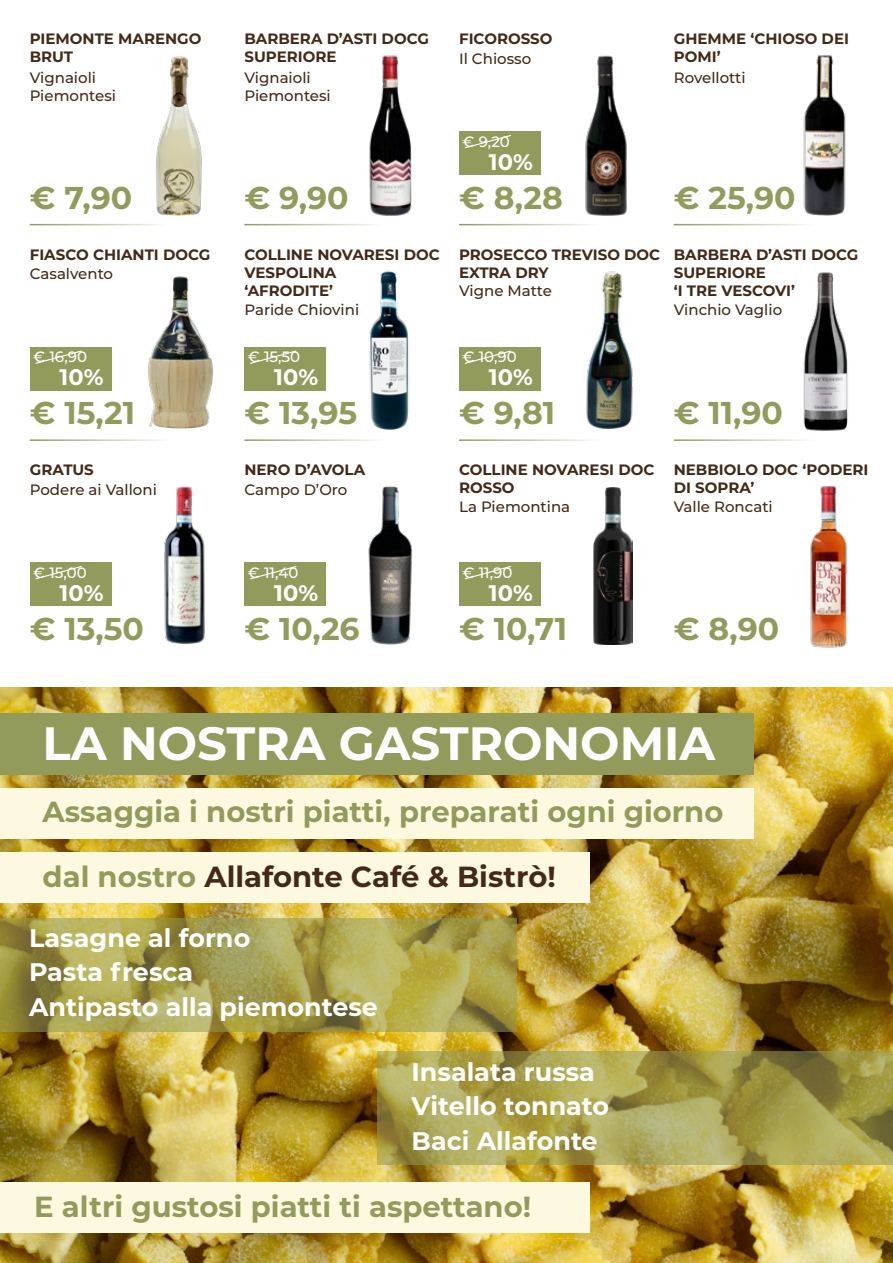
<style>
.page{position:relative;width:893px;height:1263px;background:#fff}
.page>*{position:absolute;margin:0;border:0;box-sizing:border-box;transform-origin:0 0}
.t1{font:700 46.65px "Montserrat";color:#fff}
.t2{font:700 31.5px "Montserrat";color:#929b5b}
.t3{font:700 29.1px "Montserrat";color:#929b5b}
.t4{font:700 29.1px "Montserrat";color:#432918}
.t5{font:700 25.35px/34.5px "Montserrat";color:#fff}
.t6{font:700 22.5px "Montserrat";color:#fff}
.t7{font:700 15px/18px "Montserrat";color:#432918}
.t8{font:500 15px/18px "Montserrat";color:#432918}
.t9{font:500 15px "Montserrat";color:#fff}
.s1{color:#929b5b}
</style>
<div class="page">
<img style="left:0;top:687px;width:893px;height:576px">
<img style="left:156px;top:56px;width:46px;height:160px">
<img style="left:369px;top:271px;width:40px;height:158px">
<img style="left:586px;top:271px;width:47px;height:158px">
<img style="left:803px;top:272px;width:45px;height:159px">
<img style="left:148px;top:276px;width:65px;height:153px">
<img style="left:369px;top:55px;width:43px;height:161px">
<img style="left:585px;top:55px;width:42px;height:161px">
<img style="left:803px;top:55px;width:43px;height:161px">
<img style="left:810px;top:486px;width:37px;height:162px">
<img style="left:368px;top:486px;width:44px;height:159px">
<img style="left:594px;top:487px;width:39px;height:157px">
<img style="left:164px;top:486px;width:41px;height:158px">
<div style="left:30px;top:347px;width:82px;height:43px;background:#929b5b"></div>
<div style="left:244px;top:347px;width:82px;height:43px;background:#929b5b"></div>
<div style="left:459px;top:347px;width:82px;height:43px;background:#929b5b"></div>
<div style="left:459px;top:131px;width:82px;height:44px;background:#929b5b"></div>
<div style="left:30px;top:562px;width:82px;height:44px;background:#929b5b"></div>
<div style="left:244px;top:562px;width:82px;height:44px;background:#929b5b"></div>
<div style="left:459px;top:562px;width:82px;height:44px;background:#929b5b"></div>
<div style="left:0;top:789px;width:754px;height:50px;background:#fdf9e0"></div>
<div style="left:0;top:852px;width:590px;height:51px;background:#fdf9e0"></div>
<div style="left:0;top:1182px;width:590px;height:51px;background:#fdf9e0"></div>
<div style="left:0;top:713px;width:754px;height:61px;background:#929b5b"></div>
<svg style="left:0;top:918px;width:517px;height:114px"></svg>
<svg style="left:377px;top:1051px;width:516px;height:114px"></svg>
<svg style="left:35px;top:350px;width:47px;height:14px"></svg>
<svg style="left:35px;top:566px;width:47px;height:14px"></svg>
<svg style="left:250px;top:350px;width:47px;height:14px"></svg>
<svg style="left:250px;top:566px;width:47px;height:14px"></svg>
<svg style="left:464px;top:135px;width:47px;height:14px"></svg>
<svg style="left:464px;top:350px;width:47px;height:14px"></svg>
<svg style="left:464px;top:566px;width:47px;height:14px"></svg>
<p class="t7" style="left:30px;top:29px;width:173px">PIEMONTE MARENGO<br>BRUT</p>
<p class="t7" style="left:244px;top:29px;width:186px">BARBERA D’ASTI DOCG<br>SUPERIORE</p>
<p class="t7" style="left:459px;top:29px;width:95px">FICOROSSO</p>
<p class="t8" style="left:459px;top:49px;width:74px">Il Chiosso</p>
<p class="t7" style="left:674px;top:29px;width:177px">GHEMME ‘CHIOSO DEI<br>POMI’</p>
<p class="t8" style="left:30px;top:68px;width:88px">Vignaioli<br>Piemontesi</p>
<p class="t8" style="left:244px;top:68px;width:68px">Vignaioli</p>
<p class="t8" style="left:674px;top:68px;width:73px">Rovellotti</p>
<p class="t8" style="left:244px;top:86px;width:88px">Piemontesi</p>
<p class="t9" style="left:463px;top:131px;width:49px">€ 9,20</p>
<h3 class="t6" style="left:489px;top:145px;width:45px">10%</h3>
<h2 class="t2" style="left:30px;top:175px;width:104px">€ 7,90</h2>
<h2 class="t2" style="left:244px;top:175px;width:106px">€ 9,90</h2>
<h2 class="t2" style="left:459px;top:175px;width:105px">€ 8,28</h2>
<h2 class="t2" style="left:674px;top:175px;width:123px">€ 25,90</h2>
<p class="t7" style="left:30px;top:245px;width:182px">FIASCO CHIANTI DOCG</p>
<p class="t8" style="left:30px;top:264px;width:85px">Casalvento</p>
<p class="t7" style="left:244px;top:245px;width:197px">COLLINE NOVARESI DOC<br>VESPOLINA<br>‘AFRODITE’</p>
<p class="t7" style="left:459px;top:245px;width:203px">PROSECCO TREVISO DOC<br>EXTRA DRY</p>
<p class="t8" style="left:459px;top:281px;width:94px">Vigne Matte</p>
<p class="t7" style="left:674px;top:245px;width:186px">BARBERA D’ASTI DOCG<br>SUPERIORE<br>‘I TRE VESCOVI’</p>
<p class="t8" style="left:244px;top:300px;width:116px">Paride Chiovini</p>
<p class="t8" style="left:674px;top:300px;width:110px">Vinchio Vaglio</p>
<p class="t9" style="left:33px;top:346px;width:55px">€ 16,90</p>
<p class="t9" style="left:248px;top:346px;width:54px">€ 15,50</p>
<p class="t9" style="left:463px;top:346px;width:56px">€ 10,90</p>
<h3 class="t6" style="left:60px;top:361px;width:45px">10%</h3>
<h3 class="t6" style="left:274px;top:361px;width:45px">10%</h3>
<h3 class="t6" style="left:489px;top:361px;width:45px">10%</h3>
<h2 class="t2" style="left:30px;top:390px;width:107px">€ 15,21</h2>
<h2 class="t2" style="left:244px;top:390px;width:114px">€ 13,95</h2>
<h2 class="t2" style="left:459px;top:390px;width:98px">€ 9,81</h2>
<h2 class="t2" style="left:674px;top:390px;width:111px">€ 11,90</h2>
<p class="t7" style="left:30px;top:460px;width:66px">GRATUS</p>
<p class="t8" style="left:30px;top:480px;width:129px">Podere ai Valloni</p>
<p class="t7" style="left:244px;top:460px;width:122px">NERO D’AVOLA</p>
<p class="t8" style="left:244px;top:480px;width:105px">Campo D’Oro</p>
<p class="t7" style="left:459px;top:460px;width:197px">COLLINE NOVARESI DOC<br>ROSSO</p>
<p class="t7" style="left:674px;top:460px;width:196px">NEBBIOLO DOC ‘PODERI<br>DI SOPRA’</p>
<p class="t8" style="left:459px;top:497px;width:113px">La Piemontina</p>
<p class="t8" style="left:674px;top:497px;width:101px">Valle Roncati</p>
<p class="t9" style="left:33px;top:562px;width:55px">€ 15,00</p>
<p class="t9" style="left:248px;top:562px;width:52px">€ 11,40</p>
<p class="t9" style="left:463px;top:562px;width:51px">€ 11,90</p>
<h3 class="t6" style="left:60px;top:576px;width:45px">10%</h3>
<h3 class="t6" style="left:274px;top:576px;width:45px">10%</h3>
<h3 class="t6" style="left:489px;top:576px;width:45px">10%</h3>
<h2 class="t2" style="left:30px;top:606px;width:116px">€ 13,50</h2>
<h2 class="t2" style="left:244px;top:606px;width:117px">€ 10,26</h2>
<h2 class="t2" style="left:459px;top:606px;width:110px">€ 10,71</h2>
<h2 class="t2" style="left:674px;top:606px;width:107px">€ 8,90</h2>
<h1 class="t1" style="left:43px;top:709px;width:674px">LA NOSTRA GASTRONOMIA</h1>
<h3 class="t3" style="left:43px;top:791px;width:682px">Assaggia i nostri piatti, preparati ogni giorno</h3>
<h3 class="t4" style="left:43px;top:855px;width:515px"><span class="s1">dal nostro</span> Allafonte Café &amp; Bistrò!</h3>
<h3 class="t5" style="left:29px;top:919px;width:350px">Lasagne al forno<br>Pasta fresca<br>Antipasto alla piemontese</h3>
<h3 class="t5" style="left:412px;top:1053px;width:199px">Insalata russa<br>Vitello tonnato<br>Baci Allafonte</h3>
<h3 class="t3" style="left:34px;top:1185px;width:499px">E altri gustosi piatti ti aspettano!</h3>
</div>
